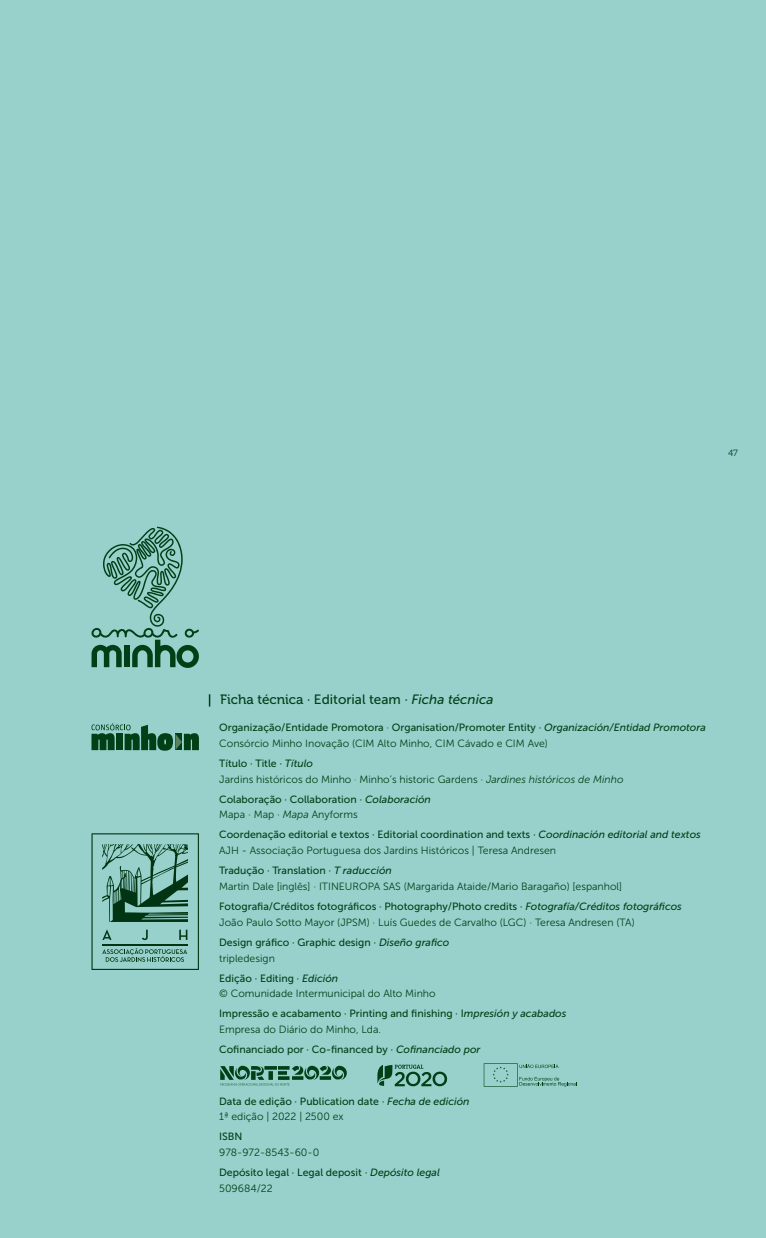
<style>
.page{position:relative;width:766px;height:1238px;background:#fff}
.page>*{position:absolute;margin:0;border:0;box-sizing:border-box;transform-origin:0 0}
.t1{font:13.5px "Museo Sans 500";color:#004017}
.t2{font:10.5px "Museo Sans 500";color:#004017}
.t3{font:10.5px "Museo Sans 300";color:#004017}
.t4{font:9px "Museo Slab 300";color:#004017}
.s1{font-family:"Museo 500"}
.s2{font-style:italic}
.s3{font-family:"Museo 500";color:#e6007d}
.s4{font-family:"Museo 300";color:#e6007d}
</style>
<div class="page">
<div style="left:0;top:0;width:765px;height:1237px;background:#98d1cb"></div>
<svg style="left:220px;top:1065px;width:127px;height:20px"></svg>
<svg style="left:377px;top:1064px;width:70px;height:22px"></svg>
<svg style="left:483px;top:1063px;width:94px;height:23px"></svg>
<svg style="left:91px;top:723px;width:108px;height:27px"></svg>
<svg style="left:91px;top:526px;width:108px;height:142px"></svg>
<svg style="left:91px;top:833px;width:108px;height:136px"></svg>
<svg style="left:209px;top:694px;width:1px;height:12px"></svg>
<p class="t4" style="left:727px;top:447px;width:12px">47</p>
<p class="t1" style="left:220px;top:692px;width:275px"><span class="s1">Ficha técnica ·</span> Editorial team · <span class="s2">Ficha técnica</span></p>
<p class="t2" style="left:219px;top:721px;width:488px">Organização/Entidade Promotora <span class="s3">·</span> Organisation/Promoter Entity · <span class="s2">Organización/Entidad Promotora</span></p>
<p class="t3" style="left:219px;top:737px;width:330px">Consórcio Minho Inovação (CIM Alto Minho, CIM Cávado e CIM Ave)</p>
<p class="t2" style="left:219px;top:757px;width:95px">Título <span class="s1">·</span> Title · <span class="s2">Título</span></p>
<p class="t3" style="left:219px;top:773px;width:406px">Jardins históricos do Minho <span class="s4">·</span> Minho’s historic Gardens · <span class="s2">Jardines históricos de Minho</span></p>
<p class="t2" style="left:219px;top:793px;width:213px">Colaboração <span class="s1">·</span> Collaboration · <span class="s2">Colaboración</span></p>
<p class="t3" style="left:219px;top:809px;width:140px">Mapa · Map · <span class="s2">Mapa</span> Anyforms</p>
<p class="t2" style="left:219px;top:829px;width:483px">Coordenação editorial e textos <span class="s1">·</span> Editorial coordination and texts · <span class="s2">Coordinación editorial and textos</span></p>
<p class="t3" style="left:219px;top:844px;width:338px">AJH - Associação Portuguesa dos Jardins Históricos | Teresa Andresen</p>
<p class="t2" style="left:219px;top:864px;width:174px">Tradução <span class="s1">·</span> Translation · <span class="s2">T raducción</span></p>
<p class="t3" style="left:219px;top:880px;width:404px">Martin Dale [inglês] · ITINEUROPA SAS (Margarida Ataide/Mario Baragaño) [espanhol]</p>
<p class="t2" style="left:219px;top:900px;width:464px">Fotografia/Créditos fotográficos <span class="s1">·</span> Photography/Photo credits · <span class="s2">Fotografía/Créditos fotográficos</span></p>
<p class="t3" style="left:219px;top:916px;width:417px">João Paulo Sotto Mayor (JPSM) · Luís Guedes de Carvalho (LGC) · Teresa Andresen (TA)</p>
<p class="t2" style="left:219px;top:936px;width:232px">Design gráfico <span class="s1">·</span> Graphic design · <span class="s2">Diseño grafico</span></p>
<p class="t3" style="left:219px;top:952px;width:57px">tripledesign</p>
<p class="t2" style="left:219px;top:972px;width:121px">Edição <span class="s1">·</span> Editing · <span class="s2">Edición</span></p>
<p class="t3" style="left:219px;top:987px;width:218px">© Comunidade Intermunicipal do Alto Minho</p>
<p class="t2" style="left:219px;top:1007px;width:349px">Impressão e acabamento <span class="s1">·</span> Printing and finishing · I<span class="s2">mpresión y acabados</span></p>
<p class="t3" style="left:219px;top:1023px;width:163px">Empresa do Diário do Minho, Lda.</p>
<p class="t2" style="left:219px;top:1043px;width:263px">Cofinanciado por <span class="s1">·</span> Co-financed by · <span class="s2">Cofinanciado por</span></p>
<p class="t2" style="left:219px;top:1095px;width:252px">Data de edição <span class="s1">·</span> Publication date · <span class="s2">Fecha de edición</span></p>
<p class="t3" style="left:219px;top:1110px;width:126px">1ª edição | 2022 | 2500 ex</p>
<p class="t2" style="left:219px;top:1130px;width:25px">ISBN</p>
<p class="t3" style="left:219px;top:1146px;width:102px">978-972-8543-60-0</p>
<p class="t2" style="left:219px;top:1166px;width:222px">Depósito legal <span class="s1">·</span> Legal deposit · <span class="s2">Depósito legal</span></p>
<p class="t3" style="left:219px;top:1182px;width:55px">509684/22</p>
</div>
